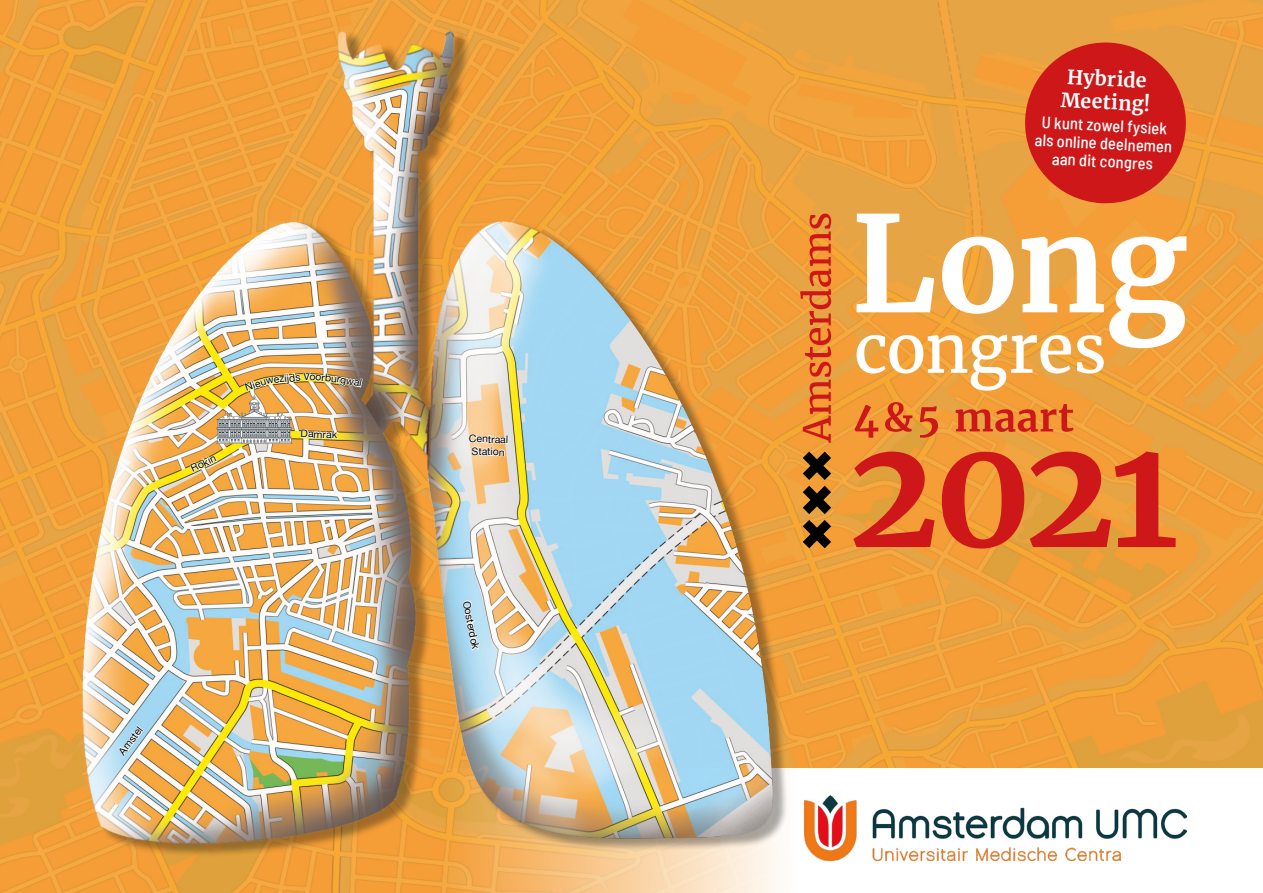
<style>
.page{position:relative;width:1263px;height:893px;background:#fff}
.page>*{position:absolute;margin:0;border:0;box-sizing:border-box;transform-origin:0 0}
.t1{font:700 19.5px/23.4px "Merriweather";color:#fff}
.t2{font:500 semi-condensed 16.5px/18px "Barlow";color:#fff;text-align:center}
.t3{font:10.5px/12.6px "Helvetica Neue";color:#000}
</style>
<div class="page">
<img style="left:0;top:0;width:1263px;height:768px">
<img style="left:1px;top:0;width:815px;height:893px">
<svg style="left:189px;top:455px;width:29px;height:19px"></svg>
<svg style="left:118px;top:724px;width:27px;height:34px"></svg>
<svg style="left:462px;top:600px;width:18px;height:52px"></svg>
<svg style="left:468px;top:357px;width:40px;height:179px"></svg>
<img style="left:805px;top:796px;width:381px;height:64px">
<svg style="left:1023px;top:40px;width:165px;height:165px"></svg>
<svg style="left:800px;top:214px;width:31px;height:229px"></svg>
<svg style="left:856px;top:214px;width:330px;height:177px"></svg>
<svg style="left:803px;top:520px;width:28px;height:28px"></svg>
<svg style="left:803px;top:486px;width:28px;height:28px"></svg>
<svg style="left:803px;top:452px;width:28px;height:28px"></svg>
<svg style="left:853px;top:452px;width:322px;height:97px"></svg>
<svg style="left:854px;top:402px;width:219px;height:36px"></svg>
<img style="left:216px;top:336px;width:147px;height:108px">
<p class="t3" style="left:189px;top:464px;width:28px;rotate:-25deg">Rokin</p>
<p class="t3" style="left:273px;top:374px;width:28px;rotate:-6deg">ezijds</p>
<p class="t3" style="left:304px;top:371px;width:8px">V</p>
<p class="t3" style="left:244px;top:382px;width:23px;rotate:-18deg">Nieu</p>
<p class="t3" style="left:301px;top:428px;width:38px;rotate:2deg">Damrak</p>
<p class="t3" style="left:116px;top:750px;width:34px;rotate:-52deg">Amstel</p>
<p class="t3" style="left:469px;top:433px;width:41px;rotate:2deg">Centraal<br>Station</p>
<p class="t3" style="left:472px;top:600px;width:51px;rotate:79deg">Oosterdok</p>
<h1 class="t1" style="left:1063px;top:64px;width:91px;rotate:3deg">Hybride<br>Meeting!</h1>
<h2 class="t2" style="left:1036px;top:112px;width:139px;rotate:3deg">U kunt zowel fysiek als online deelnemen aan dit congres</h2>
</div>
